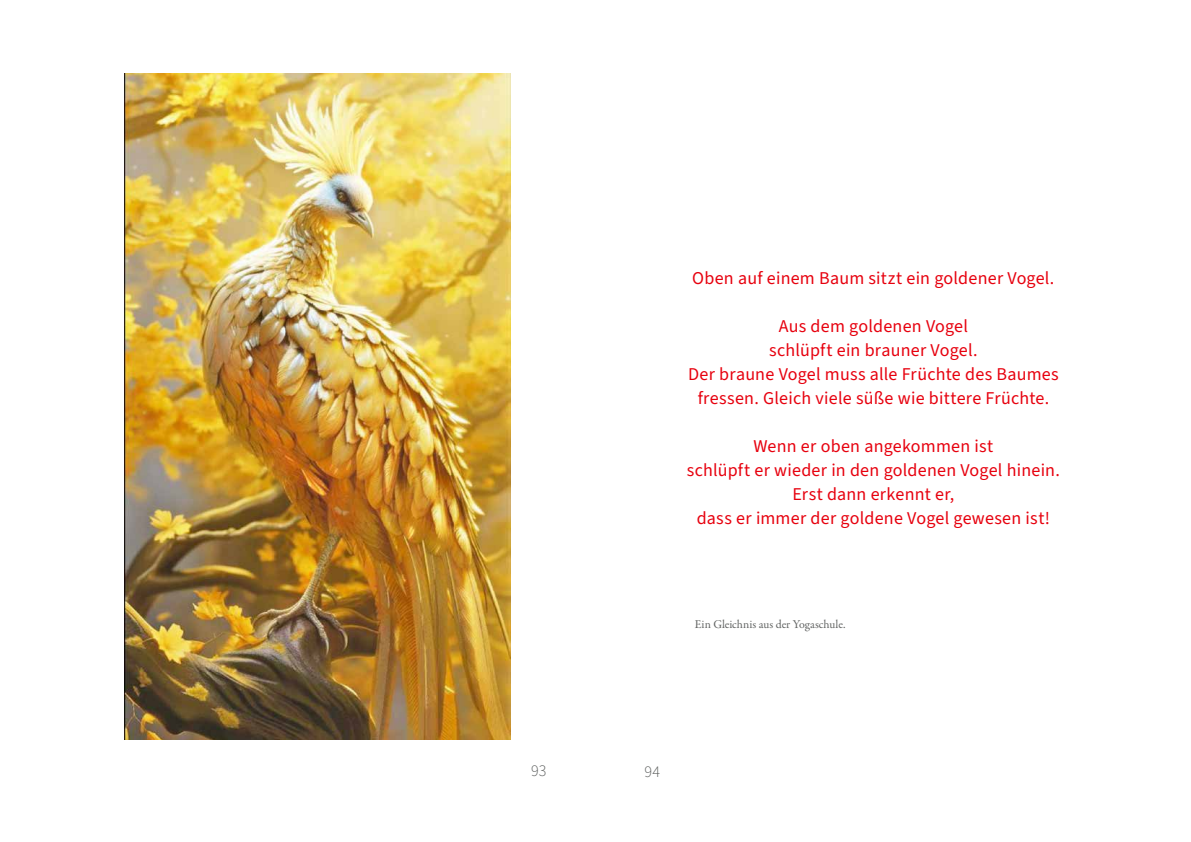
<style>
.page{position:relative;width:1191px;height:842px;background:#fff}
.page>*{position:absolute;margin:0;border:0;box-sizing:border-box;transform-origin:0 0}
.t1{font:18px/24px "Source Sans 3";letter-spacing:.01em;color:#e7000e;text-align:center}
.t2{font:300 16px "Source Sans 3";color:#626463}
.t3{font:12px "Garamond Premr Pro";color:#626463}
</style>
<div class="page">
<img style="left:125px;top:74px;width:385px;height:666px">
<p class="t1" style="left:692px;top:267px;width:364px">Oben auf einem Baum sitzt ein goldener Vogel.</p>
<p class="t1" style="left:688px;top:315px;width:372px">Aus dem goldenen Vogel<br>schlüpft ein brauner Vogel.<br>Der braune Vogel muss alle Früchte des Baumes fressen. Gleich viele süße wie bittere Früchte.</p>
<p class="t1" style="left:687px;top:435px;width:374px">Wenn er oben angekommen ist<br>schlüpft er wieder in den goldenen Vogel hinein.<br>Erst dann erkennt er,<br>dass er immer der goldene Vogel gewesen ist!</p>
<p class="t3" style="left:694px;top:617px;width:152px">Ein Gleichnis aus der Yogaschule.</p>
<p class="t2" style="left:531px;top:760px;width:17px">93</p>
<p class="t2" style="left:644px;top:761px;width:17px">94</p>
</div>
